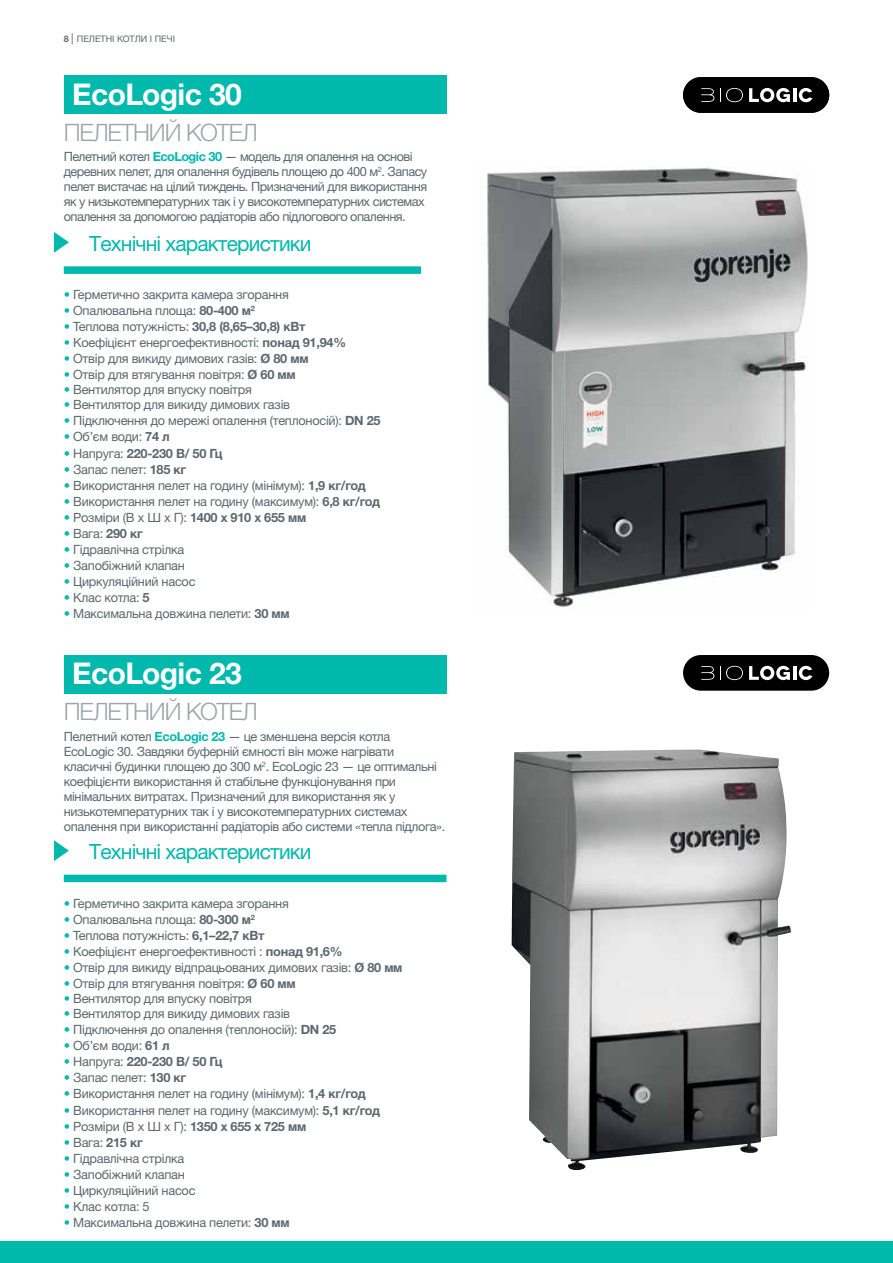
<style>
.page{position:relative;width:893px;height:1263px;background:#fff}
.page>*{position:absolute;margin:0;border:0;box-sizing:border-box;transform-origin:0 0}
.t1{font:700 30px "Helvetica Neue LTW1 G";letter-spacing:-.02em;color:#fff}
.t2{font:300 24px "Helvetica Neue LTW1 G";letter-spacing:-.045em;color:#9da5ab}
.t3{font:21px "Helvetica Neue LTW1 G";letter-spacing:-.04em;color:#00b9ad}
.t4{font:12.75px/15px "Helvetica Neue LTW1 G";letter-spacing:-.02em;color:#5b6870}
.t5{font:12.75px/15px "Helvetica Neue LTW1 G";letter-spacing:-.04em;color:#5b6870}
.t6{font:700 12.75px "Helvetica Neue LTW1 G";letter-spacing:-.02em;color:#5b6870}
.t7{font:9px "Helvetica Neue LTW1 G";color:#5b6870}
.s1{font-weight:700}
.s2{font-size:11.25px}
.s3{font-weight:700;color:#00b9ad}
.s4{color:#00b9ad}
.s5{font-weight:400;color:#00b9ad}
.s6{font-weight:400}
</style>
<div class="page">
<div style="left:0;top:1242px;width:893px;height:21px;background:#00b9ad"></div>
<img style="left:487px;top:167px;width:321px;height:440px">
<img style="left:512px;top:749px;width:279px;height:421px">
<div style="left:64px;top:76px;width:382px;height:38px;background:#00b9ad"></div>
<div style="left:64px;top:655px;width:382px;height:38px;background:#00b9ad"></div>
<svg style="left:54px;top:232px;width:15px;height:21px"></svg>
<div style="left:64px;top:266px;width:357px;height:8px;background:#00b9ad"></div>
<svg style="left:54px;top:840px;width:15px;height:21px"></svg>
<div style="left:64px;top:875px;width:382px;height:7px;background:#00b9ad"></div>
<div style="left:683px;top:77px;width:146px;height:35px;background:#000;border-radius:18px"></div>
<svg style="left:720px;top:88px;width:23px;height:14px"></svg>
<svg style="left:701px;top:88px;width:13px;height:14px"></svg>
<svg style="left:749px;top:88px;width:41px;height:14px"></svg>
<hr style="left:793px;top:88px;width:3px;height:14px;background:#fff">
<svg style="left:799px;top:88px;width:13px;height:14px"></svg>
<div style="left:683px;top:655px;width:146px;height:35px;background:#000;border-radius:18px"></div>
<svg style="left:720px;top:666px;width:23px;height:14px"></svg>
<svg style="left:701px;top:666px;width:13px;height:14px"></svg>
<svg style="left:749px;top:666px;width:41px;height:14px"></svg>
<hr style="left:793px;top:666px;width:3px;height:14px;background:#fff">
<svg style="left:799px;top:666px;width:13px;height:14px"></svg>
<p class="t7" style="left:64px;top:33px;width:113px"><span class="s1">8</span> <span class="s2">|</span> ПЕЛЕТНІ КОТЛИ І ПЕЧІ</p>
<h1 class="t1" style="left:72px;top:76px;width:171px">EcoLogic 30</h1>
<h2 class="t2" style="left:64px;top:118px;width:196px">ПЕЛЕТНИЙ КОТЕЛ</h2>
<p class="t5" style="left:64px;top:149px;width:365px">Пелетний котел <span class="s3">EcoLogic 30</span> — модель для опалення на основі деревних пелет, для опалення будівель площею до 400 м<sup>2</sup>. Запасу пелет вистачає на цілий тиждень. Призначений для використання як у низькотемпературних так і у високотемпературних системах опалення за допомогою радіаторів або підлогового опалення.</p>
<h3 class="t3" style="left:89px;top:230px;width:224px">Технічні характеристики</h3>
<p class="t4" style="left:64px;top:287px;width:227px"><span class="s4">•</span> Герметично закрита камера згорання</p>
<p class="t4" style="left:64px;top:303px;width:193px"><span class="s4">•</span> Опалювальна площа: <span class="s1">80-400 м</span><sup>2</sup></p>
<p class="t4" style="left:64px;top:319px;width:243px"><span class="s4">•</span> Теплова потужність: <span class="s1">30,8 (8,65–30,8) кВт</span></p>
<p class="t4" style="left:64px;top:335px;width:284px"><span class="s4">•</span> Коефіцієнт енергоефективності: <span class="s1">понад 91,94%</span></p>
<p class="t4" style="left:64px;top:351px;width:246px"><span class="s4">•</span> Отвір для викиду димових газів: <span class="s1">Ø 80 мм</span></p>
<p class="t4" style="left:64px;top:367px;width:233px"><span class="s4">•</span> Отвір для втягування повітря: <span class="s1">Ø 60 мм</span></p>
<p class="t4" style="left:64px;top:382px;width:190px"><span class="s4">•</span> Вентилятор для впуску повітря</p>
<p class="t4" style="left:64px;top:397px;width:228px"><span class="s4">•</span> Вентилятор для викиду димових газів</p>
<p class="t4" style="left:64px;top:413px;width:318px"><span class="s4">•</span> Підключення до мережі опалення (теплоносій): <span class="s1">DN 25</span></p>
<p class="t4" style="left:64px;top:429px;width:107px"><span class="s4">•</span> Об’єм води: <span class="s1">74 л</span></p>
<p class="t6" style="left:64px;top:445px;width:160px"><span class="s5">•</span> <span class="s6">Напруга:</span> 220-230 В/ 50 Гц</p>
<p class="t4" style="left:64px;top:461px;width:124px"><span class="s4">•</span> Запас пелет: <span class="s1">185 кг</span></p>
<p class="t4" style="left:64px;top:477px;width:304px"><span class="s4">•</span> Використання пелет на годину (мінімум): <span class="s1">1,9 кг/год</span></p>
<p class="t4" style="left:64px;top:494px;width:318px"><span class="s4">•</span> Використання пелет на годину (максимум): <span class="s1">6,8 кг/год</span></p>
<p class="t4" style="left:64px;top:510px;width:244px"><span class="s4">•</span> Розміри (В х Ш х Г): <span class="s1">1400 x 910 x 655 мм</span></p>
<p class="t4" style="left:64px;top:526px;width:81px"><span class="s4">•</span> Вага: <span class="s1">290 кг</span></p>
<p class="t4" style="left:64px;top:542px;width:122px"><span class="s4">•</span> Гідравлічна стрілка</p>
<p class="t4" style="left:64px;top:558px;width:123px"><span class="s4">•</span> Запобіжний клапан</p>
<p class="t4" style="left:64px;top:574px;width:133px"><span class="s4">•</span> Циркуляційний насос</p>
<p class="t4" style="left:64px;top:590px;width:87px"><span class="s4">•</span> Клас котла: <span class="s1">5</span></p>
<p class="t4" style="left:64px;top:606px;width:227px"><span class="s4">•</span> Максимальна довжина пелети: <span class="s1">30 мм</span></p>
<h1 class="t1" style="left:72px;top:655px;width:171px">EcoLogic 23</h1>
<h2 class="t2" style="left:64px;top:697px;width:196px">ПЕЛЕТНИЙ КОТЕЛ</h2>
<p class="t4" style="left:64px;top:729px;width:383px">Пелетний котел <span class="s3">EcoLogic 23</span> — це зменшена версія котла<br>EcoLogic 30. Завдяки буферній ємності він може нагрівати класичні будинки площею до 300 м<sup>2</sup>. EcoLogic 23 — це оптимальні коефіцієнти використання й стабільне функціонування при мінімальних витратах. Призначений для використання як у низькотемпературних так і у високотемпературних системах опалення при використанні радіаторів або системи «тепла підлога».</p>
<h3 class="t3" style="left:89px;top:839px;width:224px">Технічні характеристики</h3>
<p class="t4" style="left:64px;top:896px;width:227px"><span class="s4">•</span> Герметично закрита камера згорання</p>
<p class="t4" style="left:64px;top:912px;width:193px"><span class="s4">•</span> Опалювальна площа: <span class="s1">80-300 м</span><sup>2</sup></p>
<p class="t4" style="left:64px;top:928px;width:202px"><span class="s4">•</span> Теплова потужність: <span class="s1">6,1–22,7 кВт</span></p>
<p class="t4" style="left:64px;top:944px;width:280px"><span class="s4">•</span> Коефіцієнт енергоефективності : <span class="s1">понад 91,6%</span></p>
<p class="t4" style="left:64px;top:960px;width:340px"><span class="s4">•</span> Отвір для викиду відпрацьованих димових газів: <span class="s1">Ø 80 мм</span></p>
<p class="t4" style="left:64px;top:976px;width:233px"><span class="s4">•</span> Отвір для втягування повітря: <span class="s1">Ø 60 мм</span></p>
<p class="t4" style="left:64px;top:991px;width:190px"><span class="s4">•</span> Вентилятор для впуску повітря</p>
<p class="t4" style="left:64px;top:1006px;width:228px"><span class="s4">•</span> Вентилятор для викиду димових газів</p>
<p class="t4" style="left:64px;top:1022px;width:274px"><span class="s4">•</span> Підключення до опалення (теплоносій): <span class="s1">DN 25</span></p>
<p class="t4" style="left:64px;top:1038px;width:107px"><span class="s4">•</span> Об’єм води: <span class="s1">61 л</span></p>
<p class="t6" style="left:64px;top:1054px;width:160px"><span class="s5">•</span> <span class="s6">Напруга:</span> 220-230 В/ 50 Гц</p>
<p class="t4" style="left:64px;top:1070px;width:124px"><span class="s4">•</span> Запас пелет: <span class="s1">130 кг</span></p>
<p class="t4" style="left:64px;top:1086px;width:304px"><span class="s4">•</span> Використання пелет на годину (мінімум): <span class="s1">1,4 кг/год</span></p>
<p class="t4" style="left:64px;top:1102px;width:318px"><span class="s4">•</span> Використання пелет на годину (максимум): <span class="s1">5,1 кг/год</span></p>
<p class="t4" style="left:64px;top:1118px;width:244px"><span class="s4">•</span> Розміри (В х Ш х Г): <span class="s1">1350 x 655 х 725 мм</span></p>
<p class="t4" style="left:64px;top:1134px;width:81px"><span class="s4">•</span> Вага: <span class="s1">215 кг</span></p>
<p class="t4" style="left:64px;top:1150px;width:122px"><span class="s4">•</span> Гідравлічна стрілка</p>
<p class="t4" style="left:64px;top:1167px;width:123px"><span class="s4">•</span> Запобіжний клапан</p>
<p class="t4" style="left:64px;top:1183px;width:133px"><span class="s4">•</span> Циркуляційний насос</p>
<p class="t4" style="left:64px;top:1199px;width:87px"><span class="s4">•</span> Клас котла: 5</p>
<p class="t4" style="left:64px;top:1215px;width:227px"><span class="s4">•</span> Максимальна довжина пелети: <span class="s1">30 мм</span></p>
</div>
